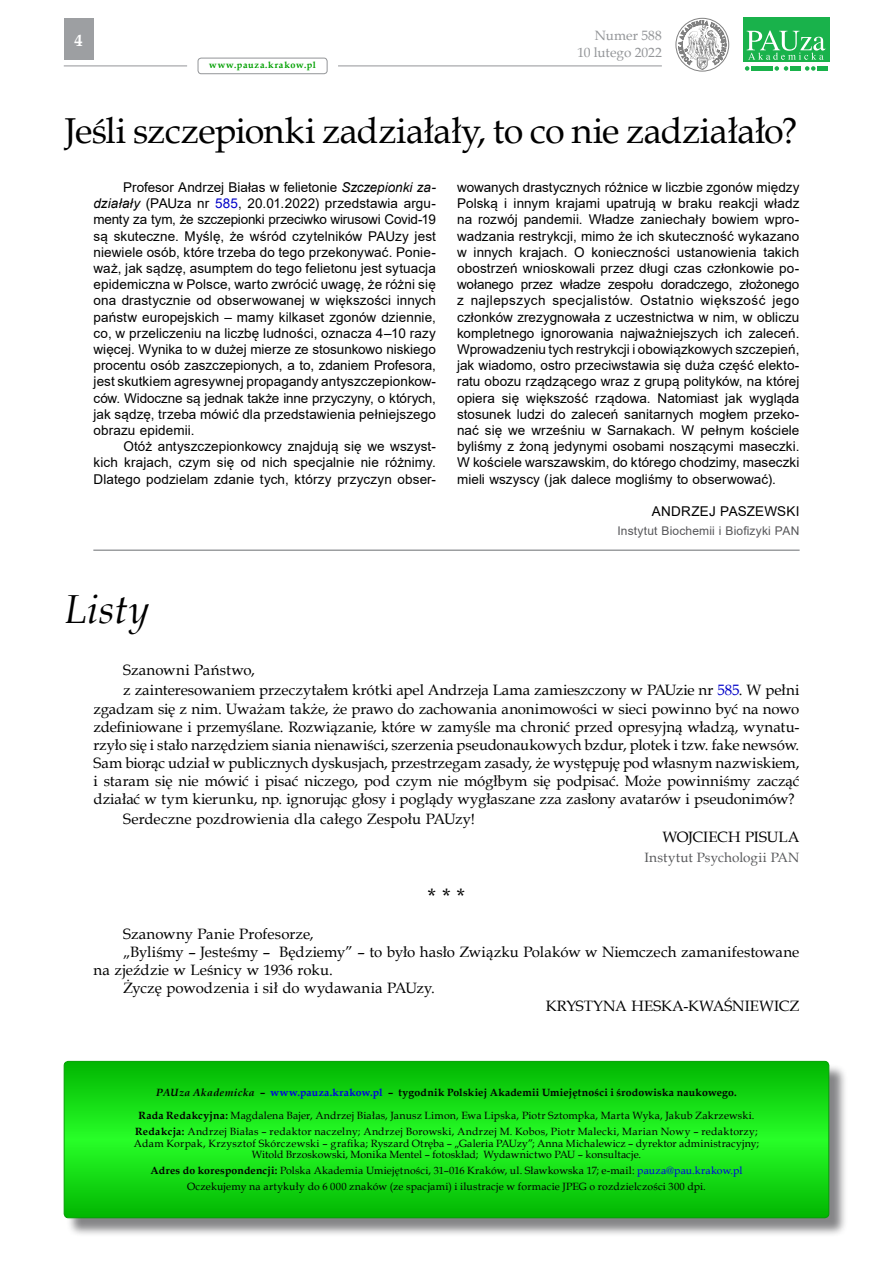
<style>
.page{position:relative;width:893px;height:1263px;background:#fff}
.page>*{position:absolute;margin:0;border:0;box-sizing:border-box;transform-origin:0 0}
.t1{font:italic 40.5px "Book Antiqua";color:#000}
.t2{font:36px "Book Antiqua";letter-spacing:-.01em;color:#000}
.t3{font:21px "Book Antiqua";color:#000}
.t4{font:700 16.5px "Book Antiqua";color:#fff}
.t5{font:15px/18px "Book Antiqua";color:#000}
.t6{font:13.5px/16.2px "Arial";letter-spacing:.005em;color:#000;text-align:justify}
.t7{font:13.5px "Book Antiqua";letter-spacing:.01em;color:#58595b}
.t8{font:13.5px/16.2px "Book Antiqua";color:#939598;text-align:right}
.t9{font:12px "Arial";letter-spacing:.015em;color:#565659}
.t10{font:10.5px/15.8px "Book Antiqua";letter-spacing:.015em;color:#000;text-align:center}
.t11{font:700 10.5px "Book Antiqua";letter-spacing:.02em;color:#000}
.t12{font:700 9.15px "Book Antiqua";letter-spacing:.075em;color:#00a000}
.s1{font-style:italic}
.s2{color:#0000c8}
.s3{color:#0000e1}
.s4{font-weight:700}
</style>
<div class="page">
<svg style="left:745px;top:66px;width:4px;height:5px"></svg>
<svg style="left:774px;top:66px;width:14px;height:5px"></svg>
<svg style="left:805px;top:66px;width:10px;height:5px"></svg>
<div style="left:751px;top:66px;width:10px;height:5px;background:#19b24b"></div>
<div style="left:763px;top:66px;width:10px;height:5px;background:#19b24b"></div>
<div style="left:790px;top:66px;width:10px;height:5px;background:#19b24b"></div>
<div style="left:817px;top:66px;width:10px;height:5px;background:#19b24b"></div>
<div style="left:743px;top:18px;width:86px;height:44px;background:#19b24b"></div>
<svg style="left:747px;top:30px;width:78px;height:30px"></svg>
<div style="left:676px;top:18px;width:53px;height:53px;border:1px solid #000;border-radius:50%"></div>
<svg style="left:678px;top:17px;width:48px;height:53px"></svg>
<div style="left:198px;top:58px;width:129px;height:16px;border:1px solid #939598;border-radius:3px"></div>
<hr style="left:338px;top:66px;width:324px;height:1px;background:#939598">
<hr style="left:64px;top:66px;width:123px;height:1px;background:#939598">
<div style="left:64px;top:18px;width:30px;height:42px;background:#9d9fa2"></div>
<div style="left:66px;top:1063px;width:782px;height:174px;background:#5d5d60;opacity:.75"></div>
<svg style="left:64px;top:1061px;width:765px;height:157px;background:#14da14"></svg>
<div style="left:64px;top:1061px;width:765px;height:157px;border:1px solid #00a000;border-radius:4px"></div>
<hr style="left:93px;top:549px;width:707px;height:2px;background:#939598">
<p class="t4" style="left:75px;top:30px;width:10px">4</p>
<p class="t12" style="left:209px;top:59px;width:108px">www.pauza.krakow.pl</p>
<p class="t8" style="left:578px;top:27px;width:86px">Numer 588<br>10 lutego 2022</p>
<h2 class="t2" style="left:65px;top:106px;width:734px">Jeśli szczepionki zadziałały, to co nie zadziałało?</h2>
<p class="t6" style="left:94px;top:179px;width:344px;text-indent:30px">Profesor Andrzej Białas w felietonie <span class="s1">Szczepionki za&shy;działały</span> (PAUza nr <span class="s2">585</span>, 20.01.2022) przedstawia argu&shy;menty za tym, że szczepionki przeciwko wirusowi Covid-19 są skuteczne. Myślę, że wśród czytelników PAUzy jest niewiele osób, które trzeba do tego przekonywać. Ponie&shy;waż, jak sądzę, asumptem do tego felietonu jest sytuacja epidemiczna w Polsce, warto zwrócić uwagę, że różni się ona drastycznie od obserwowanej w większości innych państw europejskich – mamy kilkaset zgonów dziennie, co, w przeliczeniu na liczbę ludności, oznacza 4‒10 razy więcej. Wynika to w dużej mierze ze stosunkowo niskiego procentu osób zaszczepionych, a to, zdaniem Profesora, jest skutkiem agresywnej propagandy antyszczepionkow&shy;ców. Widoczne są jednak także inne przyczyny, o których, jak sądzę, trzeba mówić dla przedstawienia pełniejszego obrazu epidemii.</p>
<p class="t6" style="left:94px;top:438px;width:344px;text-indent:30px">Otóż antyszczepionkowcy znajdują się we wszyst&shy;kich krajach, czym się od nich specjalnie nie różnimy.<br>Dlatego podzielam zdanie tych, którzy przyczyn obser-</p>
<p class="t6" style="left:457px;top:179px;width:344px">wowanych drastycznych różnice w liczbie zgonów między Polską i innym krajami upatrują w braku reakcji władz na rozwój pandemii. Władze zaniechały bowiem wpro&shy;wadzania restrykcji, mimo że ich skuteczność wykazano w innych krajach. O konieczności ustanowienia takich obostrzeń wnioskowali przez długi czas członkowie po&shy;wołanego przez władze zespołu doradczego, złożonego z najlepszych specjalistów. Ostatnio większość jego członków zrezygnowała z uczestnictwa w nim, w obliczu kompletnego ignorowania najważniejszych ich zaleceń.<br>Wprowadzeniu tych restrykcji i obowiązkowych szczepień, jak wiadomo, ostro przeciwstawia się duża część elekto&shy;ratu obozu rządzącego wraz z grupą polityków, na której opiera się większość rządowa. Natomiast jak wygląda stosunek ludzi do zaleceń sanitarnych mogłem przeko&shy;nać się we wrześniu w Sarnakach. W pełnym kościele byliśmy z żoną jedynymi osobami noszącymi maseczki.<br>W kościele warszawskim, do którego chodzimy, maseczki mieli wszyscy (jak dalece mogliśmy to obserwować).</p>
<p class="t6" style="left:652px;top:503px;width:149px">ANDRZEJ PASZEWSKI</p>
<p class="t9" style="left:617px;top:522px;width:183px">Instytut Biochemii i Biofizyki PAN</p>
<h1 class="t1" style="left:65px;top:581px;width:86px">Listy</h1>
<p class="t5" style="left:123px;top:660px;width:678px;line-height:20.1px">Szanowni Państwo,<br>z zainteresowaniem przeczytałem krótki apel Andrzeja Lama zamieszczony w PAUzie nr <span class="s2">585</span>. W pełni</p>
<p class="t5" style="left:94px;top:699px;width:707px;text-align:justify">zgadzam się z nim. Uważam także, że prawo do zachowania anonimowości w sieci powinno być na nowo zdefiniowane i przemyślane. Rozwiązanie, które w zamyśle ma chronić przed opresyjną władzą, wynatu&shy;rzyło się i stało narzędziem siania nienawiści, szerzenia pseudonaukowych bzdur, plotek i tzw. fake newsów.<br>Sam biorąc udział w publicznych dyskusjach, przestrzegam zasady, że występuję pod własnym nazwiskiem, i staram się nie mówić i pisać niczego, pod czym nie mógłbym się podpisać. Może powinniśmy zacząć działać w tym kierunku, np. ignorując głosy i poglądy wygłaszane zza zasłony avatarów i pseudonimów?</p>
<p class="t5" style="left:123px;top:809px;width:353px">Serdeczne pozdrowienia dla całego Zespołu PAUzy!</p>
<p class="t5" style="left:662px;top:827px;width:139px">WOJCIECH PISULA</p>
<p class="t7" style="left:644px;top:848px;width:157px">Instytut Psychologii PAN</p>
<h3 class="t3" style="left:428px;top:881px;width:39px">* * *</h3>
<p class="t5" style="left:123px;top:924px;width:192px">Szanowny Panie Profesorze,</p>
<p class="t5" style="left:123px;top:942px;width:678px">„Byliśmy – Jesteśmy – Będziemy” – to było hasło Związku Polaków w Niemczech zamanifestowane</p>
<p class="t5" style="left:94px;top:960px;width:241px">na zjeździe w Leśnicy w 1936 roku.</p>
<p class="t5" style="left:123px;top:978px;width:313px">Życzę powodzenia i sił do wydawania PAUzy.</p>
<p class="t5" style="left:546px;top:996px;width:255px">KRYSTYNA HESKA-KWAŚNIEWICZ</p>
<p class="t11" style="left:156px;top:1085px;width:582px"><span class="s1">PAUza Akademicka</span> – <span class="s3">www.pauza.krakow.pl</span> – tygodnik Polskiej Akademii Umiejętności i środowiska naukowego.</p>
<p class="t10" style="left:135px;top:1108px;width:624px"><span class="s4">Rada Redakcyjna:</span> Magdalena Bajer, Andrzej Białas, Janusz Limon, Ewa Lipska, Piotr Sztompka, Marta Wyka, Jakub Zakrzewski.<br><span class="s4">Redakcja:</span> Andrzej Białas – redaktor naczelny; Andrzej Borowski, Andrzej M. Kobos, Piotr Malecki, Marian Nowy – redaktorzy;</p>
<p class="t10" style="left:134px;top:1137px;width:627px;line-height:11.6px">Adam Korpak, Krzysztof Skórczewski – grafika; Ryszard Otręba – „Galeria PAUzy”; Anna Michalewicz – dyrektor administracyjny;<br>Witold Brzoskowski, Monika Mentel – fotoskład; Wydawnictwo PAU – konsultacje.</p>
<p class="t10" style="left:151px;top:1162px;width:593px"><span class="s4">Adres do korespondencji:</span> Polska Akademia Umiejętności, 31–016 Kraków, ul. Sławkowska 17; e-mail: <span class="s3">pauza@pau.krakow.pl<br></span>Oczekujemy na artykuły do 6 000 znaków (ze spacjami) i ilustracje w formacie JPEG o rozdzielczości 300 dpi.</p>
</div>
